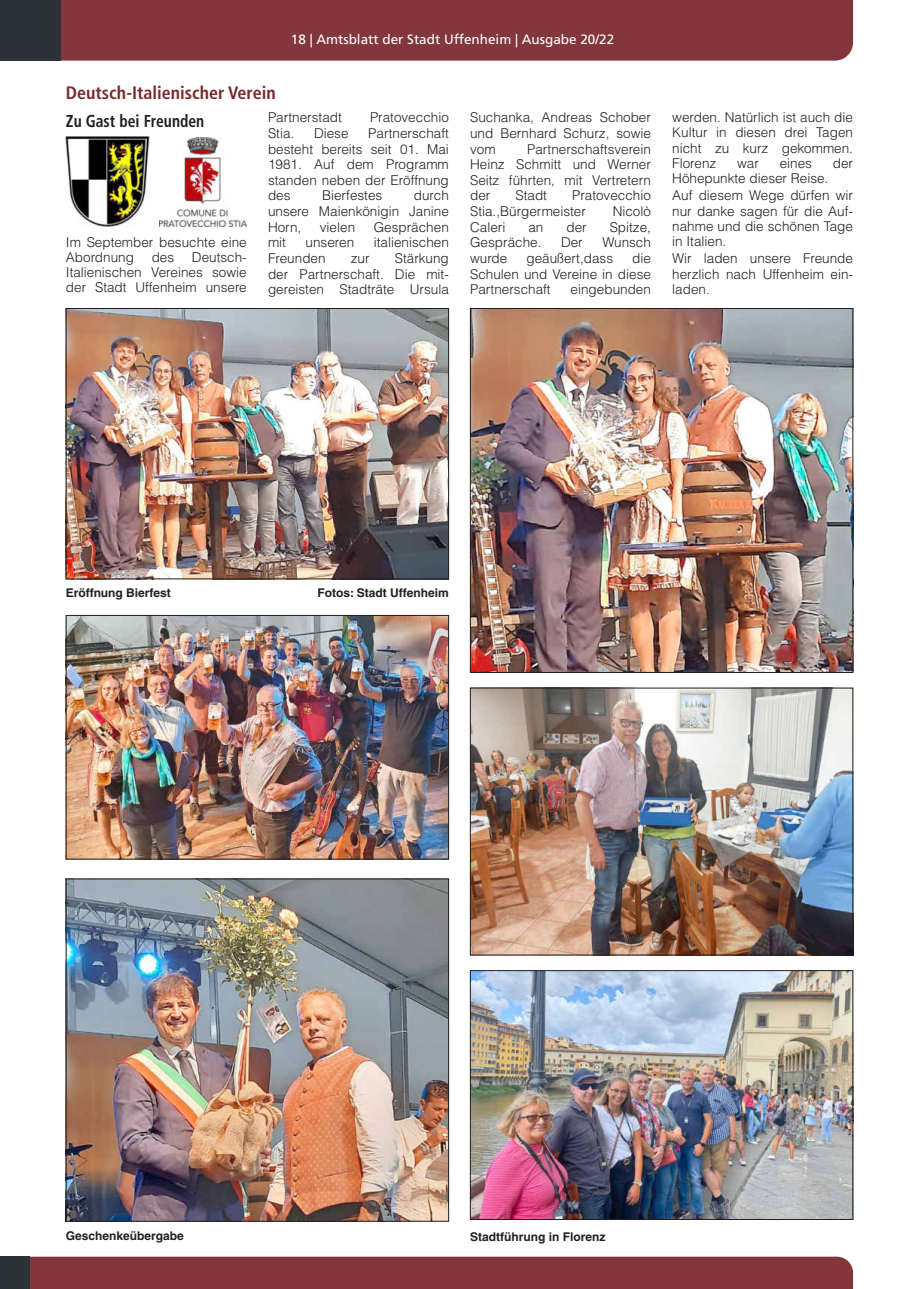
<style>
.page{position:relative;width:919px;height:1289px;background:#fff}
.page>*{position:absolute;margin:0;border:0;box-sizing:border-box;transform-origin:0 0}
.t1{font:700 condensed 18px "Frutiger LT";color:#7a2a2d}
.t2{font:700 condensed 17.25px "Frutiger LT";color:#231f20;scale:.9 1}
.t3{font:300 13.5px/15.6px "Helvetica LT";color:#231f20;text-align:justify}
.t4{font:13.5px "Frutiger LT";color:#fff}
.t5{font:700 12px "Helvetica LT";color:#231f20}
</style>
<div class="page">
<div style="left:30px;top:1256px;width:823px;height:32px;background:#83363c"></div>
<div style="left:0;top:1256px;width:30px;height:32px;background:#2c3235"></div>
<div style="left:61px;top:0;width:792px;height:61px;background:#83363c"></div>
<div style="left:0;top:0;width:61px;height:61px;background:#2c3235"></div>
<img style="left:160px;top:138px;width:87px;height:88px">
<img style="left:66px;top:136px;width:84px;height:90px">
<img style="left:68px;top:310px;width:379px;height:267px">
<div style="left:66px;top:308px;width:383px;height:271px;border:1px solid #231f20"></div>
<img style="left:68px;top:617px;width:379px;height:240px">
<div style="left:66px;top:615px;width:383px;height:244px;border:1px solid #231f20"></div>
<img style="left:68px;top:880px;width:379px;height:339px">
<div style="left:66px;top:878px;width:383px;height:343px;border:1px solid #231f20"></div>
<img style="left:472px;top:310px;width:379px;height:360px">
<div style="left:470px;top:308px;width:383px;height:364px;border:1px solid #231f20"></div>
<img style="left:472px;top:690px;width:379px;height:263px">
<div style="left:470px;top:688px;width:383px;height:267px;border:1px solid #231f20"></div>
<img style="left:472px;top:972px;width:379px;height:245px">
<div style="left:470px;top:970px;width:383px;height:249px;border:1px solid #231f20"></div>
<p class="t4" style="left:291px;top:32px;width:325px">18 | Amtsblatt der Stadt Uffenheim | Ausgabe 20/22</p>
<h1 class="t1" style="left:66px;top:82px;width:211px">Deutsch-Italienischer Verein</h1>
<p class="t2" style="left:66px;top:111px;width:155px">Zu Gast bei Freunden</p>
<p class="t3" style="left:268px;top:110px;width:75px">Partnerstadt</p>
<p class="t3" style="left:370px;top:110px;width:80px">Pratovecchio</p>
<p class="t3" style="left:268px;top:125px;width:28px">Stia.</p>
<p class="t3" style="left:314px;top:125px;width:36px">Diese</p>
<p class="t3" style="left:268px;top:125px;width:182px;text-indent:100px">Partnerschaft besteht bereits seit 01. Mai 1981. Auf dem Programm standen neben der Eröffnung des</p>
<p class="t3" style="left:322px;top:188px;width:62px">Bierfestes</p>
<p class="t3" style="left:268px;top:188px;width:182px;text-indent:146px">durch unsere Maienkönigin Janine Horn,</p>
<p class="t3" style="left:320px;top:219px;width:37px">vielen</p>
<p class="t3" style="left:374px;top:219px;width:77px">Gesprächen</p>
<p class="t3" style="left:66px;top:234px;width:182px;line-height:15.1px">Im September besuchte eine<br>Abordnung</p>
<p class="t3" style="left:66px;top:249px;width:182px;line-height:15.1px;text-indent:126px">Deutsch-Italienischen Vereines sowie der Stadt Uffenheim unsere</p>
<p class="t3" style="left:152px;top:249px;width:24px">des</p>
<p class="t3" style="left:268px;top:235px;width:19px">mit</p>
<p class="t3" style="left:305px;top:235px;width:50px">unseren</p>
<p class="t3" style="left:374px;top:235px;width:77px">italienischen</p>
<p class="t3" style="left:268px;top:250px;width:59px">Freunden</p>
<p class="t3" style="left:351px;top:250px;width:20px">zur</p>
<p class="t3" style="left:268px;top:250px;width:182px;text-indent:127px">Stärkung der Partnerschaft. Die mit&shy;gereisten Stadträte Ursula</p>
<p class="t3" style="left:470px;top:110px;width:182px">Suchanka, Andreas Schober und Bernhard Schurz, sowie vom</p>
<p class="t3" style="left:470px;top:141px;width:182px;text-indent:57px">Partnerschaftsverein Heinz Schmitt und Werner Seitz führten, mit Vertretern der</p>
<p class="t3" style="left:515px;top:188px;width:33px">Stadt</p>
<p class="t3" style="left:470px;top:188px;width:182px;text-indent:102px">Pratovecchio<br>Stia.,Bürgermeister</p>
<p class="t3" style="left:612px;top:203px;width:40px">Nicolò</p>
<p class="t3" style="left:470px;top:219px;width:37px">Caleri</p>
<p class="t3" style="left:528px;top:219px;width:17px">an</p>
<p class="t3" style="left:566px;top:219px;width:22px">der</p>
<p class="t3" style="left:609px;top:219px;width:43px">Spitze,</p>
<p class="t3" style="left:470px;top:235px;width:73px">Gespräche.</p>
<p class="t3" style="left:561px;top:235px;width:23px">Der</p>
<p class="t3" style="left:602px;top:235px;width:50px">Wunsch</p>
<p class="t3" style="left:470px;top:250px;width:39px">wurde</p>
<p class="t3" style="left:526px;top:250px;width:88px">geäußert,dass</p>
<p class="t3" style="left:470px;top:250px;width:182px;text-indent:162px">die Schulen und Vereine in diese Partnerschaft</p>
<p class="t3" style="left:570px;top:281px;width:82px">eingebunden</p>
<p class="t3" style="left:672px;top:110px;width:182px;line-height:15.1px">werden. Natürlich ist auch die Kultur in diesen drei Tagen nicht zu kurz gekommen.<br>Florenz</p>
<p class="t3" style="left:737px;top:155px;width:23px">war</p>
<p class="t3" style="left:779px;top:155px;width:34px">eines</p>
<p class="t3" style="left:832px;top:155px;width:22px">der</p>
<p class="t3" style="left:672px;top:169px;width:182px;line-height:17.2px">Höhepunkte dieser Reise.<br>Auf diesem Wege dürfen wir</p>
<p class="t3" style="left:672px;top:203px;width:182px;line-height:15.1px">nur danke sagen für die Auf&shy;nahme und die schönen Tage in Italien.</p>
<p class="t3" style="left:672px;top:251px;width:182px;line-height:15.1px">Wir laden unsere Freunde herzlich nach Uffenheim ein&shy;laden.</p>
<p class="t5" style="left:66px;top:585px;width:106px">Eröffnung Bierfest</p>
<p class="t5" style="left:317px;top:585px;width:133px">Fotos: Stadt Uffenheim</p>
<p class="t5" style="left:66px;top:1228px;width:119px">Geschenkeübergabe</p>
<p class="t5" style="left:470px;top:1229px;width:137px">Stadtführung in Florenz</p>
</div>
